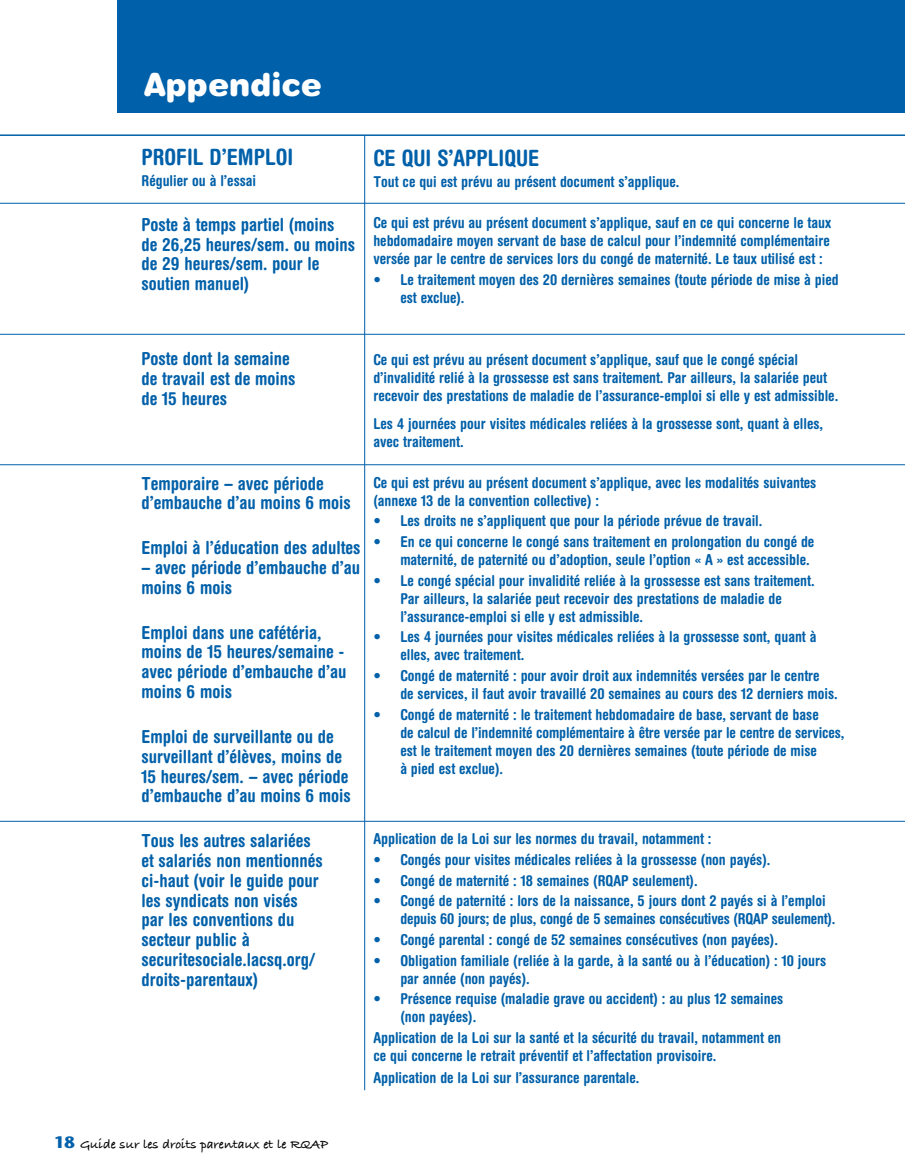
<style>
.page{position:relative;width:905px;height:1175px;background:#fff}
.page>*{position:absolute;margin:0;border:0;box-sizing:border-box;transform-origin:0 0}
.t1{font:900 31.65px "Helvetica Rounded LT Std";color:#fff}
.t2{font:700 condensed 22.5px "Helvetica Rounded LT Std";color:#0060a9}
.t3{font:700 condensed 18px/19.8px "Helvetica Rounded LT Std";color:#0060a9}
.t4{font:700 condensed 15px/18px "Helvetica Rounded LT Std";color:#0060a9}
.t5{font:700 13.5px "Bradley Hand ITCTT";color:#000}
.s1{font-family:"Stone Sans Std";font-size:16.5px;color:#0060a9}
</style>
<div class="page">
<hr style="left:364px;top:135px;width:1px;height:955px;background:#0060a9">
<hr style="left:0;top:203px;width:904px;height:1px;background:#0060a9">
<hr style="left:0;top:334px;width:904px;height:1px;background:#0060a9">
<hr style="left:0;top:464px;width:904px;height:1px;background:#0060a9">
<hr style="left:0;top:821px;width:904px;height:1px;background:#0060a9">
<hr style="left:0;top:134px;width:904px;height:2px;background:#0060a9">
<div style="left:117px;top:0;width:787px;height:112px;background:#0060a9"></div>
<h1 class="t1" style="left:144px;top:64px;width:179px">Appendice</h1>
<h2 class="t2" style="left:141px;top:144px;width:153px">PROFIL D’EMPLOI</h2>
<p class="t4" style="left:141px;top:171px;width:116px">Régulier ou à l’essai</p>
<p class="t3" style="left:141px;top:214px;width:215px">Poste à temps partiel (moins<br>de 26,25 heures/sem. ou moins de 29 heures/sem. pour le soutien manuel)</p>
<h2 class="t2" style="left:373px;top:145px;width:168px">CE QUI S’APPLIQUE</h2>
<p class="t4" style="left:373px;top:172px;width:308px">Tout ce qui est prévu au présent document s’applique.</p>
<p class="t4" style="left:373px;top:214px;width:459px;text-align:justify">Ce qui est prévu au présent document s’applique, sauf en ce qui concerne le taux hebdomadaire moyen servant de base de calcul pour l’indemnité complémentaire versée par le centre de services lors du congé de maternité. Le taux utilisé est :</p>
<p class="t4" style="left:400px;top:270px;width:440px;text-indent:-27px">• Le traitement moyen des 20 dernières semaines (toute période de mise à pied est exclue).</p>
<p class="t3" style="left:141px;top:348px;width:155px">Poste dont la semaine de travail est de moins de 15 heures</p>
<p class="t3" style="left:141px;top:473px;width:211px">Temporaire – avec période d’embauche d’au moins 6 mois</p>
<p class="t3" style="left:141px;top:537px;width:220px">Emploi à l’éducation des adultes</p>
<p class="t3" style="left:141px;top:557px;width:220px">– avec période d’embauche d’au moins 6 mois</p>
<p class="t3" style="left:141px;top:622px;width:206px">Emploi dans une cafétéria, moins de 15 heures/semaine - avec période d’embauche d’au moins 6 mois</p>
<p class="t3" style="left:141px;top:726px;width:211px">Emploi de surveillante ou de surveillant d’élèves, moins de<br>15 heures/sem. – avec période d’embauche d’au moins 6 mois</p>
<p class="t3" style="left:141px;top:830px;width:183px">Tous les autres salariées et salariés non mentionnés ci-haut (voir le guide pour les syndicats non visés par les conventions du secteur public à securitesociale.lacsq.org/ droits-parentaux)</p>
<p class="t4" style="left:373px;top:350px;width:466px">Ce qui est prévu au présent document s’applique, sauf que le congé spécial d’invalidité relié à la grossesse est sans traitement. Par ailleurs, la salariée peut recevoir des prestations de maladie de l’assurance-emploi si elle y est admissible.</p>
<p class="t4" style="left:373px;top:414px;width:451px">Les 4 journées pour visites médicales reliées à la grossesse sont, quant à elles, avec traitement.</p>
<p class="t4" style="left:373px;top:473px;width:444px">Ce qui est prévu au présent document s’applique, avec les modalités suivantes (annexe 13 de la convention collective) :</p>
<p class="t4" style="left:373px;top:512px;width:390px">• Les droits ne s’appliquent que pour la période prévue de travail.</p>
<p class="t4" style="left:400px;top:532px;width:415px;text-indent:-27px">• En ce qui concerne le congé sans traitement en prolongation du congé de maternité, de paternité ou d’adoption, seule l’option « A » est accessible.</p>
<p class="t4" style="left:400px;top:571px;width:416px;text-indent:-27px">• Le congé spécial pour invalidité reliée à la grossesse est sans traitement.<br>Par ailleurs, la salariée peut recevoir des prestations de maladie de l’assurance-emploi si elle y est admissible.</p>
<p class="t4" style="left:400px;top:627px;width:417px;text-indent:-27px">• Les 4 journées pour visites médicales reliées à la grossesse sont, quant à elles, avec traitement.</p>
<p class="t4" style="left:400px;top:666px;width:439px;text-indent:-27px">• Congé de maternité : pour avoir droit aux indemnités versées par le centre<br>de services, il faut avoir travaillé 20 semaines au cours des 12 derniers mois.</p>
<p class="t4" style="left:400px;top:705px;width:445px;text-indent:-27px">• Congé de maternité : le traitement hebdomadaire de base, servant de base<br>de calcul de l’indemnité complémentaire à être versée par le centre de services, est le traitement moyen des 20 dernières semaines (toute période de mise<br>à pied est exclue).</p>
<p class="t4" style="left:373px;top:830px;width:340px">Application de la Loi sur les normes du travail, notamment :</p>
<p class="t4" style="left:373px;top:850px;width:398px">• Congés pour visites médicales reliées à la grossesse (non payés).</p>
<p class="t4" style="left:373px;top:871px;width:326px">• Congé de maternité : 18 semaines (RQAP seulement).</p>
<p class="t4" style="left:400px;top:891px;width:436px;text-indent:-27px">• Congé de paternité : lors de la naissance, 5 jours dont 2 payés si à l’emploi depuis 60 jours; de plus, congé de 5 semaines consécutives (RQAP seulement).</p>
<p class="t4" style="left:373px;top:930px;width:406px">• Congé parental : congé de 52 semaines consécutives (non payées).</p>
<p class="t4" style="left:400px;top:951px;width:427px;text-indent:-27px">• Obligation familiale (reliée à la garde, à la santé ou à l’éducation) : 10 jours par année (non payés).</p>
<p class="t4" style="left:400px;top:989px;width:384px;text-indent:-27px">• Présence requise (maladie grave ou accident) : au plus 12 semaines (non payées).</p>
<p class="t4" style="left:373px;top:1028px;width:409px">Application de la Loi sur la santé et la sécurité du travail, notamment en ce qui concerne le retrait préventif et l’affectation provisoire.</p>
<p class="t4" style="left:373px;top:1068px;width:268px">Application de la Loi sur l’assurance parentale.</p>
<p class="t5" style="left:54px;top:1133px;width:275px"><span class="s1">18</span> Guide sur les droits parentaux et le RQAP</p>
</div>
